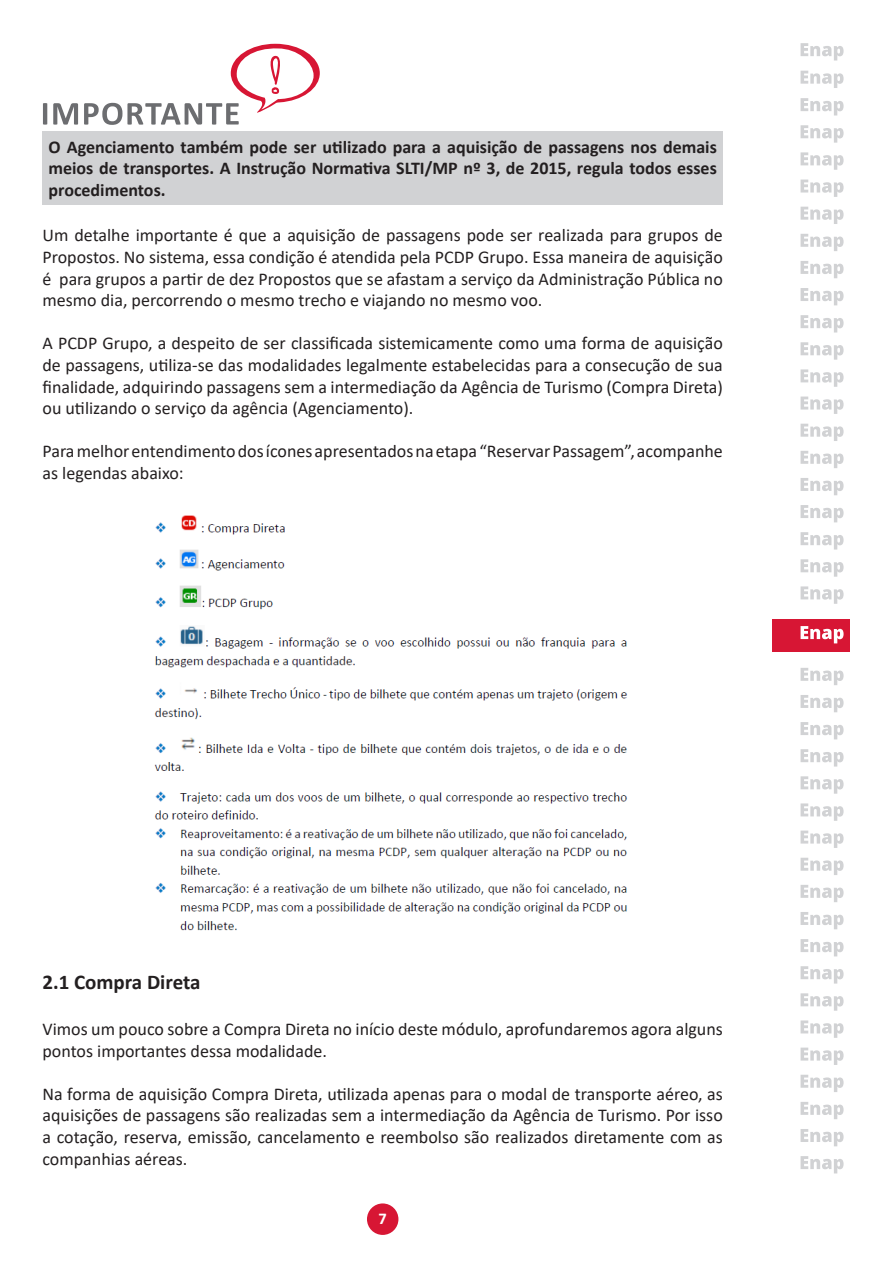
<style>
.page{position:relative;width:893px;height:1263px;background:#fff}
.page>*{position:absolute;margin:0;border:0;box-sizing:border-box;transform-origin:0 0}
.Sub_titulo{font:700 21px "Calibri";color:#231f20}
.texto{font:18px/21.6px "Calibri";color:#231f20;text-align:justify}
.texto-2{font:700 18px/21.6px "Calibri";color:#231f20;text-align:justify}
.t1{font:700 16.5px "Calibri";color:#fff}
</style>
<div class="page">
<div style="left:367px;top:1203px;width:31px;height:32px;background:#d71634;border-radius:50%"></div>
<div style="left:772px;top:619px;width:77px;height:32px;background:#d71634"></div>
<svg style="left:801px;top:626px;width:43px;height:17px"></svg>
<svg style="left:801px;top:98px;width:43px;height:17px"></svg>
<svg style="left:801px;top:125px;width:43px;height:18px"></svg>
<svg style="left:801px;top:152px;width:43px;height:18px"></svg>
<svg style="left:801px;top:180px;width:43px;height:17px"></svg>
<svg style="left:801px;top:207px;width:43px;height:17px"></svg>
<svg style="left:801px;top:234px;width:43px;height:17px"></svg>
<svg style="left:801px;top:261px;width:43px;height:17px"></svg>
<svg style="left:801px;top:288px;width:43px;height:17px"></svg>
<svg style="left:801px;top:315px;width:43px;height:17px"></svg>
<svg style="left:801px;top:342px;width:43px;height:18px"></svg>
<svg style="left:801px;top:369px;width:43px;height:18px"></svg>
<svg style="left:801px;top:397px;width:43px;height:17px"></svg>
<svg style="left:801px;top:424px;width:43px;height:17px"></svg>
<svg style="left:801px;top:451px;width:43px;height:17px"></svg>
<svg style="left:801px;top:478px;width:43px;height:17px"></svg>
<svg style="left:801px;top:505px;width:43px;height:17px"></svg>
<svg style="left:801px;top:532px;width:43px;height:17px"></svg>
<svg style="left:801px;top:559px;width:43px;height:18px"></svg>
<svg style="left:801px;top:586px;width:43px;height:18px"></svg>
<svg style="left:801px;top:668px;width:43px;height:17px"></svg>
<svg style="left:801px;top:695px;width:43px;height:17px"></svg>
<svg style="left:801px;top:722px;width:43px;height:17px"></svg>
<svg style="left:801px;top:749px;width:43px;height:17px"></svg>
<svg style="left:801px;top:776px;width:43px;height:18px"></svg>
<svg style="left:801px;top:803px;width:43px;height:18px"></svg>
<svg style="left:801px;top:830px;width:43px;height:18px"></svg>
<svg style="left:801px;top:858px;width:43px;height:17px"></svg>
<svg style="left:801px;top:885px;width:43px;height:17px"></svg>
<svg style="left:801px;top:912px;width:43px;height:17px"></svg>
<svg style="left:801px;top:939px;width:43px;height:17px"></svg>
<svg style="left:801px;top:966px;width:43px;height:17px"></svg>
<svg style="left:801px;top:993px;width:43px;height:18px"></svg>
<svg style="left:801px;top:1020px;width:43px;height:18px"></svg>
<svg style="left:801px;top:1047px;width:43px;height:18px"></svg>
<svg style="left:801px;top:1075px;width:43px;height:17px"></svg>
<svg style="left:801px;top:1102px;width:43px;height:17px"></svg>
<svg style="left:801px;top:1129px;width:43px;height:17px"></svg>
<svg style="left:801px;top:1156px;width:43px;height:17px"></svg>
<svg style="left:801px;top:71px;width:43px;height:17px"></svg>
<svg style="left:801px;top:43px;width:43px;height:18px"></svg>
<svg style="left:43px;top:103px;width:4px;height:22px"></svg>
<svg style="left:53px;top:103px;width:25px;height:22px"></svg>
<svg style="left:84px;top:44px;width:236px;height:81px"></svg>
<div style="left:43px;top:131px;width:680px;height:73px;background:#d1d2d4"></div>
<img style="left:154px;top:515px;width:474px;height:416px">
<p class="texto-2" style="left:49px;top:136px;width:670px">O Agenciamento também pode ser utilizado para a aquisição de passagens nos demais meios de transportes. A Instrução Normativa SLTI/MP nº 3, de 2015, regula todos esses procedimentos.</p>
<p class="texto" style="left:43px;top:224px;width:682px">Um detalhe importante é que a aquisição de passagens pode ser realizada para grupos de Propostos. No sistema, essa condição é atendida pela PCDP Grupo. Essa maneira de aquisição é para grupos a partir de dez Propostos que se afastam a serviço da Administração Pública no mesmo dia, percorrendo o mesmo trecho e viajando no mesmo voo.</p>
<p class="texto" style="left:43px;top:332px;width:682px">A PCDP Grupo, a despeito de ser classificada sistemicamente como uma forma de aquisição de passagens, utiliza-se das modalidades legalmente estabelecidas para a consecução de sua finalidade, adquirindo passagens sem a intermediação da Agência de Turismo (Compra Direta) ou utilizando o serviço da agência (Agenciamento).</p>
<p class="texto" style="left:43px;top:440px;width:682px">Para melhor entendimento dos ícones apresentados na etapa “Reservar Passagem”, acompanhe as legendas abaixo:</p>
<p class="Sub_titulo" style="left:43px;top:967px;width:160px">2.1 Compra Direta</p>
<p class="texto" style="left:43px;top:1018px;width:682px">Vimos um pouco sobre a Compra Direta no início deste módulo, aprofundaremos agora alguns pontos importantes dessa modalidade.</p>
<p class="texto" style="left:43px;top:1082px;width:682px">Na forma de aquisição Compra Direta, utilizada apenas para o modal de transporte aéreo, as aquisições de passagens são realizadas sem a intermediação da Agência de Turismo. Por isso a cotação, reserva, emissão, cancelamento e reembolso são realizados diretamente com as companhias aéreas.</p>
<p class="t1" style="left:378px;top:1207px;width:10px">7</p>
</div>
